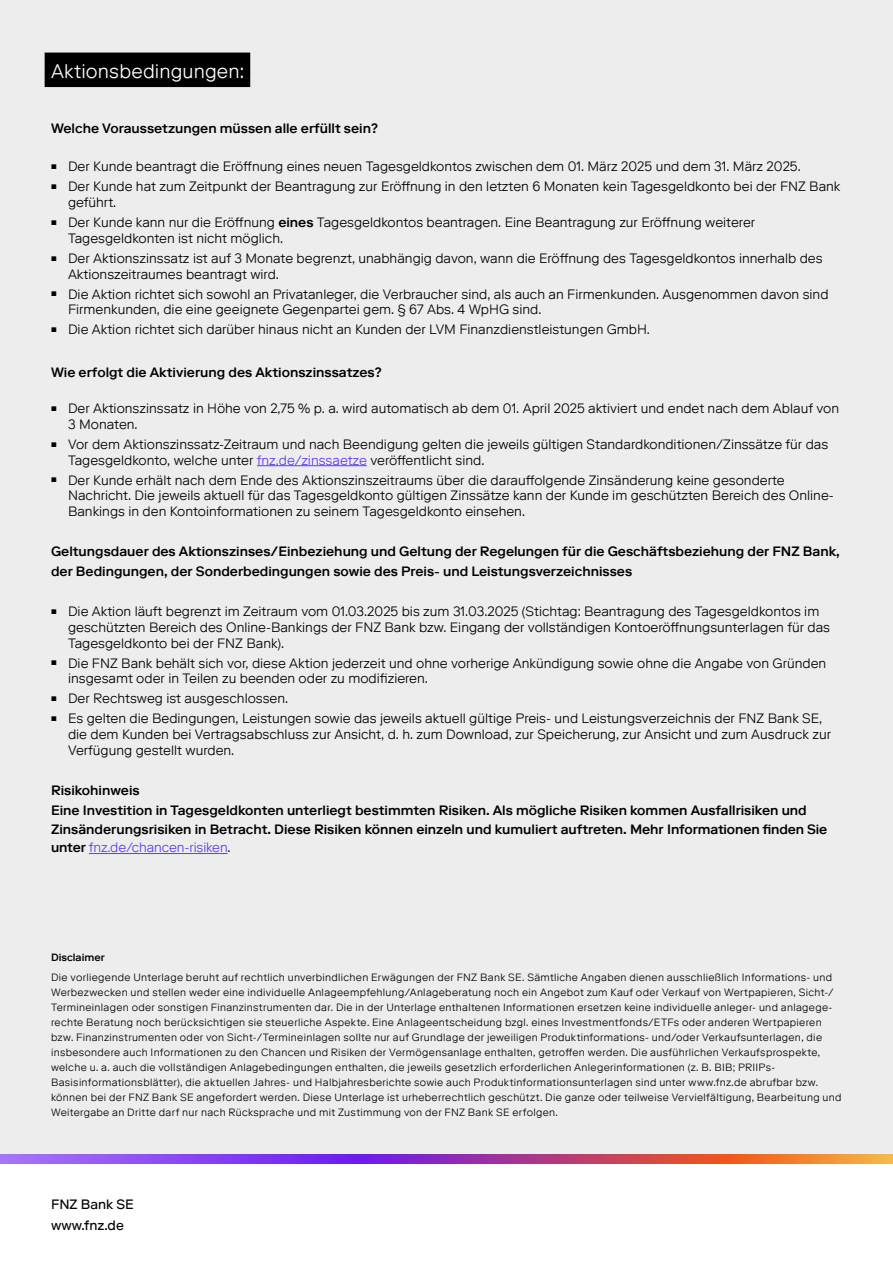
<style>
.page{position:relative;width:893px;height:1263px;background:#fff}
.page>*{position:absolute;margin:0;border:0;box-sizing:border-box;transform-origin:0 0}
.FNZ_Subline_Light_13_15_5_weiß_mit_Balke{font:300 19.5px "Riforma LLTT";letter-spacing:.01em;color:#fff}
.t1{font:300 13.5px/15.8px "Riforma LLTT";color:#000}
.FNZ_Fliestext_Light_9_12_5{font:500 13.5px/18.8px "Riforma LLTT";color:#000}
.t2{font:13.5px/21.5px "Riforma LLTT";color:#000}
.FNZ_Fliestext_Light_9_12_5-2{font:300 10.5px/15px "Riforma LLTT";letter-spacing:.03em;color:#000}
.FNZ_Fliestext_Light_9_12_5-3{font:500 10.5px "Riforma LLTT";color:#000}
.s1{font-weight:500}
.s2{color:#643af1}
.s3{font-weight:300;color:#643af1}
.s4{font-weight:300}
</style>
<div class="page">
<div style="left:0;top:0;width:893px;height:1154px;background:#ededed"></div>
<svg style="left:0;top:1154px;width:893px;height:10px;background:#ac4da0"></svg>
<div style="left:45px;top:53px;width:205px;height:25px;background:#000"></div>
<div style="left:45px;top:78px;width:205px;height:9px;background:#000"></div>
<hr style="left:257px;top:465px;width:110px;height:1px;background:#643af1">
<hr style="left:89px;top:853px;width:139px;height:1px;background:#643af1">
<p class="FNZ_Subline_Light_13_15_5_weiß_mit_Balke" style="left:51px;top:59px;width:195px">Aktionsbedingungen:</p>
<p class="FNZ_Fliestext_Light_9_12_5" style="left:51px;top:118px;width:328px">Welche Voraussetzungen müssen alle erfüllt sein?</p>
<p class="t1" style="left:51px;top:159px;width:751px"><sup>⏹</sup> Der Kunde beantragt die Eröffnung eines neuen Tagesgeldkontos zwischen dem 01. März 2025 und dem 31. März 2025.</p>
<p class="t1" style="left:68px;top:179px;width:774px;text-indent:-17px"><sup>⏹</sup> Der Kunde hat zum Zeitpunkt der Beantragung zur Eröffnung in den letzten 6 Monaten kein Tagesgeldkonto bei der FNZ Bank geführt.</p>
<p class="t1" style="left:68px;top:214px;width:689px;text-indent:-17px"><sup>⏹</sup> Der Kunde kann nur die Eröffnung <span class="s1">eines</span> Tagesgeldkontos beantragen. Eine Beantragung zur Eröffnung weiterer<br>Tagesgeldkonten ist nicht möglich.</p>
<p class="t1" style="left:68px;top:250px;width:756px;text-indent:-17px"><sup>⏹</sup> Der Aktionszinssatz ist auf 3 Monate begrenzt, unabhängig davon, wann die Eröffnung des Tagesgeldkontos innerhalb des<br>Aktionszeitraumes beantragt wird.</p>
<p class="t1" style="left:68px;top:286px;width:762px;text-indent:-17px"><sup>⏹</sup> Die Aktion richtet sich sowohl an Privatanleger, die Verbraucher sind, als auch an Firmenkunden. Ausgenommen davon sind<br>Firmenkunden, die eine geeignete Gegenpartei gem. § 67 Abs. 4 WpHG sind.</p>
<p class="t1" style="left:51px;top:322px;width:600px"><sup>⏹</sup> Die Aktion richtet sich darüber hinaus nicht an Kunden der LVM Finanzdienstleistungen GmbH.</p>
<p class="FNZ_Fliestext_Light_9_12_5" style="left:51px;top:363px;width:332px">Wie erfolgt die Aktivierung des Aktionszinssatzes?</p>
<p class="t1" style="left:68px;top:400px;width:773px;text-indent:-17px"><sup>⏹</sup> Der Aktionszinssatz in Höhe von 2,75 % p. a. wird automatisch ab dem 01. April 2025 aktiviert und endet nach dem Ablauf von<br>3 Monaten.</p>
<p class="t1" style="left:68px;top:436px;width:762px;text-indent:-17px"><sup>⏹</sup> Vor dem Aktionszinssatz-Zeitraum und nach Beendigung gelten die jeweils gültigen Standardkonditionen/Zinssätze für das<br>Tagesgeldkonto, welche unter <span class="s2">fnz.de/zinssaetze</span> veröffentlicht sind.</p>
<p class="t1" style="left:68px;top:472px;width:767px;text-indent:-17px"><sup>⏹</sup> Der Kunde erhält nach dem Ende des Aktionszinszeitraums über die darauffolgende Zinsänderung keine gesonderte<br>Nachricht. Die jeweils aktuell für das Tagesgeldkonto gültigen Zinssätze kann der Kunde im geschützten Bereich des Online-<br>Bankings in den Kontoinformationen zu seinem Tagesgeldkonto einsehen.</p>
<p class="FNZ_Fliestext_Light_9_12_5" style="left:51px;top:542px;width:790px">Geltungsdauer des Aktionszinses/Einbeziehung und Geltung der Regelungen für die Geschäftsbeziehung der FNZ Bank,</p>
<p class="FNZ_Fliestext_Light_9_12_5" style="left:51px;top:562px;width:583px">der Bedingungen, der Sonderbedingungen sowie des Preis- und Leistungsverzeichnisses</p>
<p class="t1" style="left:68px;top:603px;width:764px;text-indent:-17px"><sup>⏹</sup> Die Aktion läuft begrenzt im Zeitraum vom 01.03.2025 bis zum 31.03.2025 (Stichtag: Beantragung des Tagesgeldkontos im geschützten Bereich des Online-Bankings der FNZ Bank bzw. Eingang der vollständigen Kontoeröffnungsunterlagen für das<br>Tagesgeldkonto bei der FNZ Bank).</p>
<p class="t1" style="left:68px;top:655px;width:760px;text-indent:-17px"><sup>⏹</sup> Die FNZ Bank behält sich vor, diese Aktion jederzeit und ohne vorherige Ankündigung sowie ohne die Angabe von Gründen insgesamt oder in Teilen zu beenden oder zu modifizieren.</p>
<p class="t1" style="left:51px;top:691px;width:239px"><sup>⏹</sup> Der Rechtsweg ist ausgeschlossen.</p>
<p class="t1" style="left:68px;top:711px;width:764px;text-indent:-17px"><sup>⏹</sup> Es gelten die Bedingungen, Leistungen sowie das jeweils aktuell gültige Preis- und Leistungsverzeichnis der FNZ Bank SE, die dem Kunden bei Vertragsabschluss zur Ansicht, d. h. zum Download, zur Speicherung, zur Ansicht und zum Ausdruck zur<br>Verfügung gestellt wurden.</p>
<p class="FNZ_Fliestext_Light_9_12_5" style="left:51px;top:781px;width:90px">Risikohinweis</p>
<p class="FNZ_Fliestext_Light_9_12_5" style="left:51px;top:801px;width:778px">Eine Investition in Tagesgeldkonten unterliegt bestimmten Risiken. Als mögliche Risiken kommen Ausfallrisiken und<br>Zinsänderungsrisiken in Betracht. Diese Risiken können einzeln und kumuliert auftreten. Mehr Informationen finden Sie unter <span class="s3">fnz.de/chancen-risiken</span><span class="s4">.</span></p>
<p class="FNZ_Fliestext_Light_9_12_5-3" style="left:51px;top:951px;width:55px">Disclaimer</p>
<p class="FNZ_Fliestext_Light_9_12_5-2" style="left:51px;top:969px;width:792px">Die vorliegende Unterlage beruht auf rechtlich unverbindlichen Erwägungen der FNZ Bank SE. Sämtliche Angaben dienen ausschließlich Informations- und Werbezwecken und stellen weder eine individuelle Anlageempfehlung/Anlageberatung noch ein Angebot zum Kauf oder Verkauf von Wertpapieren, Sicht-/ Termineinlagen oder sonstigen Finanzinstrumenten dar. Die in der Unterlage enthaltenen Informationen ersetzen keine individuelle anleger- und anlagege&shy;rechte Beratung noch berücksichtigen sie steuerliche Aspekte. Eine Anlageentscheidung bzgl. eines Investmentfonds/ETFs oder anderen Wertpapieren bzw. Finanzinstrumenten oder von Sicht-/Termineinlagen sollte nur auf Grundlage der jeweiligen Produktinformations- und/oder Verkaufsunterlagen, die insbesondere auch Informationen zu den Chancen und Risiken der Vermögensanlage enthalten, getroffen werden. Die ausführlichen Verkaufsprospekte, welche u. a. auch die vollständigen Anlagebedingungen enthalten, die jeweils gesetzlich erforderlichen Anlegerinformationen (z. B. BIB; PRIIPs-Basisinformationsblätter), die aktuellen Jahres- und Halbjahresberichte sowie auch Produktinformationsunterlagen sind unter www.fnz.de abrufbar bzw. können bei der FNZ Bank SE angefordert werden. Diese Unterlage ist urheberrechtlich geschützt. Die ganze oder teilweise Vervielfältigung, Bearbeitung und Weitergabe an Dritte darf nur nach Rücksprache und mit Zustimmung von der FNZ Bank SE erfolgen.</p>
<p class="t2" style="left:51px;top:1193px;width:84px">FNZ Bank SE www.fnz.de</p>
</div>
